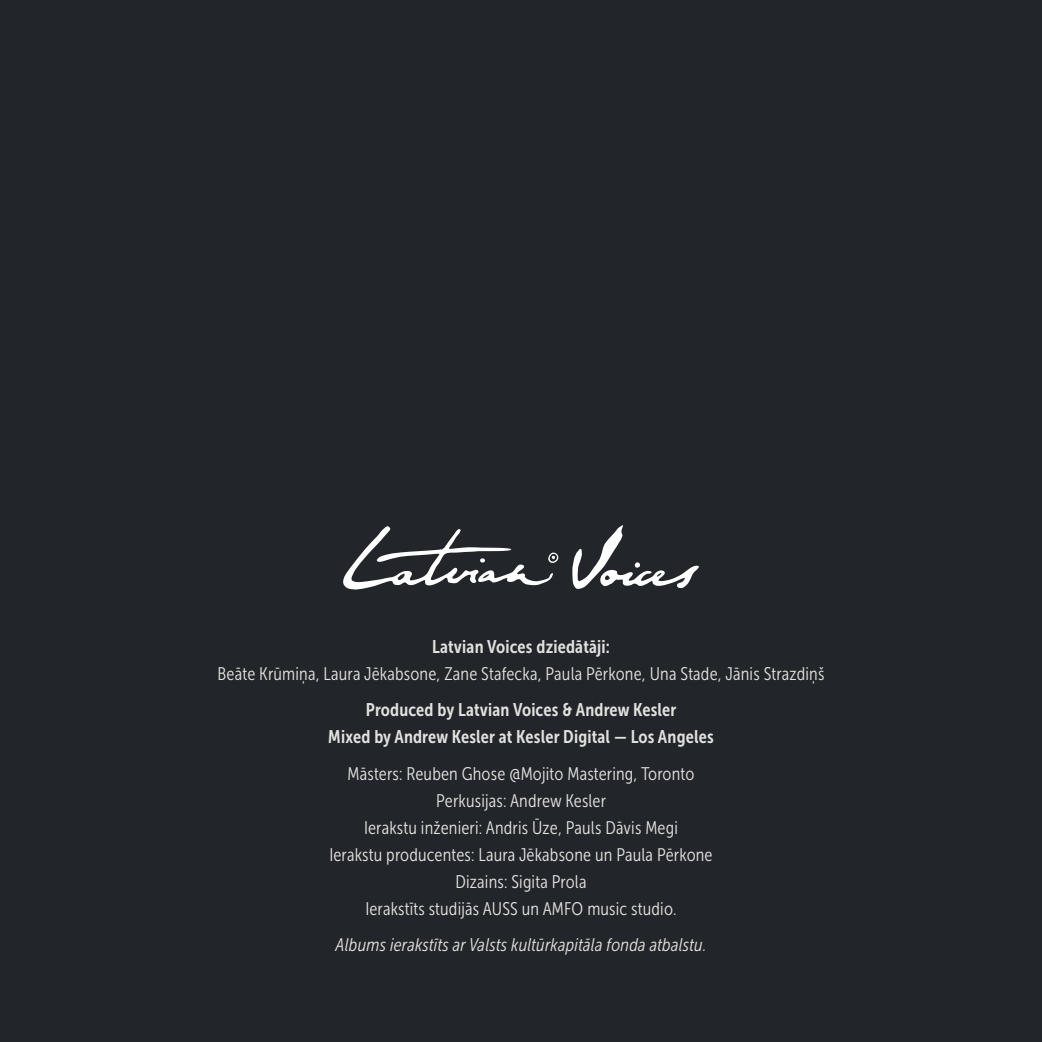
<style>
.page{position:relative;width:1042px;height:1042px;background:#22262b}
.page>*{position:absolute;margin:0;border:0;box-sizing:border-box;transform-origin:0 0}
.t1{font:18.2px/26.9px "Museo Sans Cond 300";letter-spacing:.01em;color:#e2e1de;text-align:center}
.t2{font:18.2px/26.9px "Museo Sans Cond 700";letter-spacing:.01em;color:#e2e1de;text-align:center}
.t3{font:italic 18.2px "Museo Sans Cond 300";letter-spacing:.01em;color:#e2e1de}
</style>
<div class="page">
<svg style="left:343px;top:525px;width:356px;height:64px"></svg>
<p class="t2" style="left:432px;top:633px;width:179px">Latvian Voices dziedātāji:</p>
<p class="t1" style="left:218px;top:660px;width:608px">Beāte Krūmiņa, Laura Jēkabsone, Zane Stafecka, Paula Pērkone, Una Stade, Jānis Strazdiņš</p>
<p class="t2" style="left:328px;top:696px;width:387px">Produced by Latvian Voices &amp; Andrew Kesler<br>Mixed by Andrew Kesler at Kesler Digital — Los Angeles</p>
<p class="t1" style="left:329px;top:760px;width:385px">Māsters: Reuben Ghose @Mojito Mastering, Toronto Perkusijas: Andrew Kesler<br>Ierakstu inženieri: Andris Ūze, Pauls Dāvis Megi<br>Ierakstu producentes: Laura Jēkabsone un Paula Pērkone Dizains: Sigita Prola<br>Ierakstīts studijās AUSS un AMFO music studio.</p>
<p class="t3" style="left:335px;top:935px;width:372px">Albums ierakstīts ar Valsts kultūrkapitāla fonda atbalstu.</p>
</div>
